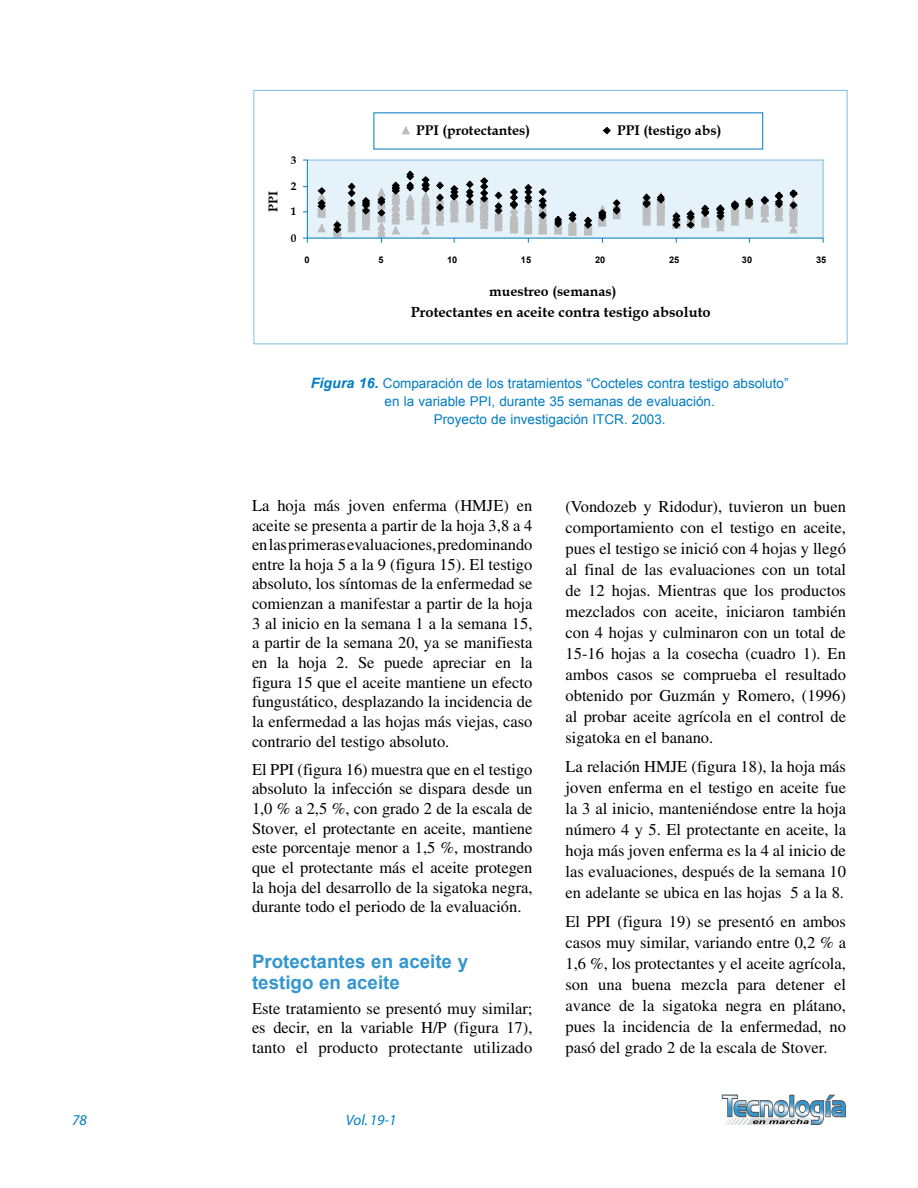
<style>
.page{position:relative;width:918px;height:1188px;background:#fff}
.page>*{position:absolute;margin:0;border:0;box-sizing:border-box;transform-origin:0 0}
.t1{font:700 18.75px/21.1px "Arial";color:#3396ce}
.t2{font:16.5px/21px "Times";color:#000;text-align:justify}
.t3{font:italic 15px "Myriad";color:#007cc2}
.t4{font:700 14.7px "Book Antiqua";color:#000}
.t5{font:700 14.1px "Book Antiqua";color:#000}
.t6{font:13.5px/18px "Arial";color:#007cc2;text-align:center}
.t7{font:700 12.75px "Book Antiqua";color:#000}
.t8{font:700 11.1px "Book Antiqua";color:#000}
.t9{font:700 9.15px "Arial";color:#000}
.s1{font-weight:700;font-style:italic;font-size:14.25px}
</style>
<div class="page">
<svg style="left:722px;top:1095px;width:124px;height:30px"></svg>
<div style="left:307px;top:160px;width:516px;height:78px;background:#e6f2f9"></div>
<hr style="left:307px;top:160px;width:516px;height:1px;background:#80bde1">
<hr style="left:823px;top:160px;width:1px;height:78px;background:#80bde1">
<hr style="left:307px;top:238px;width:516px;height:1px;background:#007cc2">
<hr style="left:307px;top:160px;width:1px;height:78px;background:#007cc2">
<svg style="left:303px;top:238px;width:5px;height:5px"></svg>
<svg style="left:316px;top:170px;width:306px;height:73px"></svg>
<svg style="left:641px;top:189px;width:158px;height:54px"></svg>
<svg style="left:402px;top:126px;width:8px;height:9px"></svg>
<svg style="left:602px;top:127px;width:9px;height:8px"></svg>
<div style="left:254px;top:90px;width:594px;height:254px;border:1px solid #80bde1"></div>
<p class="t7" style="left:266px;top:212px;width:22px;rotate:-90deg">PPI</p>
<p class="t8" style="left:291px;top:154px;width:7px">3</p>
<p class="t8" style="left:291px;top:180px;width:7px">2</p>
<p class="t8" style="left:291px;top:205px;width:7px">1</p>
<p class="t8" style="left:291px;top:231px;width:7px">0</p>
<p class="t5" style="left:416px;top:122px;width:115px">PPI (protectantes)</p>
<p class="t5" style="left:617px;top:122px;width:106px">PPI (testigo abs)</p>
<p class="t9" style="left:304px;top:254px;width:7px">0</p>
<p class="t9" style="left:379px;top:254px;width:7px">5</p>
<p class="t9" style="left:447px;top:254px;width:12px">10</p>
<p class="t9" style="left:521px;top:254px;width:12px">15</p>
<p class="t9" style="left:595px;top:254px;width:12px">20</p>
<p class="t9" style="left:669px;top:254px;width:12px">25</p>
<p class="t9" style="left:742px;top:254px;width:12px">30</p>
<p class="t9" style="left:816px;top:254px;width:12px">35</p>
<p class="t5" style="left:489px;top:283px;width:129px">muestreo (semanas)</p>
<p class="t4" style="left:411px;top:303px;width:302px">Protectantes en aceite contra testigo absoluto</p>
<p class="t6" style="left:311px;top:375px;width:479px"><span class="s1">Figura 16.</span> Comparación de los tratamientos “Cocteles contra testigo absoluto” en la variable PPI, durante 35 semanas de evaluación.<br>Proyecto de investigación ITCR. 2003.</p>
<p class="t2" style="left:252px;top:495px;width:282px;line-height:19.6px">La hoja más joven enferma (HMJE) en aceite se presenta a partir de la hoja 3,8 a 4 en las primeras evaluaciones, predominando entre la hoja 5 a la 9 (figura 15). El testigo absoluto, los síntomas de la enfermedad se comienzan a manifestar a partir de la hoja 3 al inicio en la semana 1 a la semana 15, a partir de la semana 20, ya se manifiesta en la hoja 2. Se puede apreciar en la figura 15 que el aceite mantiene un efecto fungustático, desplazando la incidencia de la enfermedad a las hojas más viejas, caso contrario del testigo absoluto.</p>
<p class="t2" style="left:252px;top:759px;width:282px;line-height:19.6px">El PPI (figura 16) muestra que en el testigo absoluto la infección se dispara desde un 1,0 % a 2,5 %, con grado 2 de la escala de Stover, el protectante en aceite, mantiene este porcentaje menor a 1,5 %, mostrando que el protectante más el aceite protegen la hoja del desarrollo de la sigatoka negra, durante todo el periodo de la evaluación.</p>
<p class="t1" style="left:252px;top:950px;width:218px">Protectantes en aceite y testigo en aceite</p>
<p class="t2" style="left:252px;top:998px;width:282px;line-height:19.6px">Este tratamiento se presentó muy similar; es decir, en la variable H/P (figura 17), tanto el producto protectante utilizado</p>
<p class="t3" style="left:72px;top:1113px;width:16px">78</p>
<p class="t3" style="left:346px;top:1113px;width:52px">Vol. 19-1</p>
<p class="t2" style="left:566px;top:496px;width:282px">(Vondozeb y Ridodur), tuvieron un buen comportamiento con el testigo en aceite, pues el testigo se inició con 4 hojas y llegó al final de las evaluaciones con un total de 12 hojas. Mientras que los productos mezclados con aceite, iniciaron también con 4 hojas y culminaron con un total de 15-16 hojas a la cosecha (cuadro 1). En ambos casos se comprueba el resultado obtenido por Guzmán y Romero, (1996) al probar aceite agrícola en el control de sigatoka en el banano.</p>
<p class="t2" style="left:566px;top:756px;width:282px">La relación HMJE (figura 18), la hoja más joven enferma en el testigo en aceite fue la 3 al inicio, manteniéndose entre la hoja número 4 y 5. El protectante en aceite, la hoja más joven enferma es la 4 al inicio de las evaluaciones, después de la semana 10 en adelante se ubica en las hojas 5 a la 8.</p>
<p class="t2" style="left:566px;top:911px;width:282px">El PPI (figura 19) se presentó en ambos casos muy similar, variando entre 0,2 % a 1,6 %, los protectantes y el aceite agrícola, son una buena mezcla para detener el avance de la sigatoka negra en plátano, pues la incidencia de la enfermedad, no pasó del grado 2 de la escala de Stover.</p>
</div>
